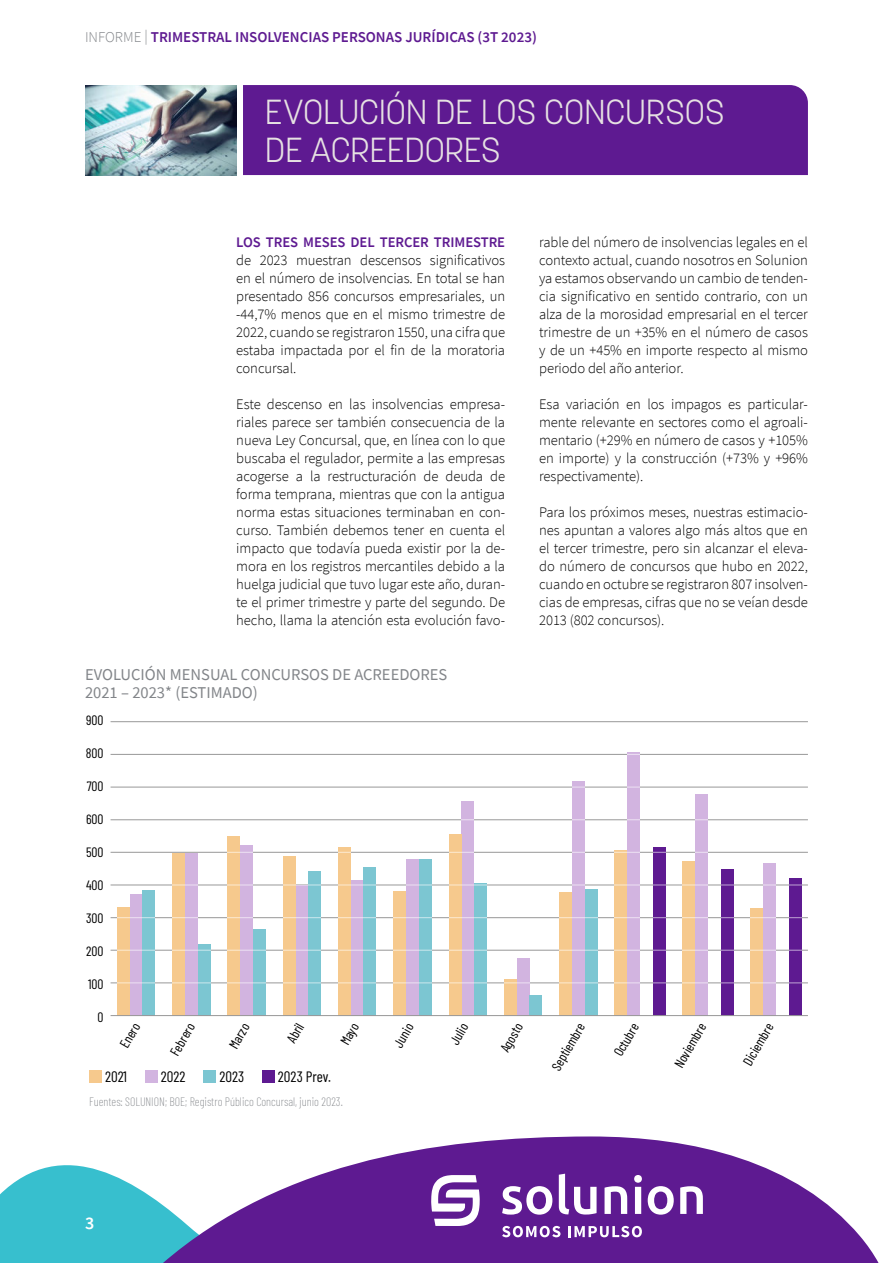
<style>
.page{position:relative;width:893px;height:1263px;background:#fff}
.page>*{position:absolute;margin:0;border:0;box-sizing:border-box;transform-origin:0 0}
.t1{font:300 34.5px/37.5px "Korolev";letter-spacing:-.01em;color:#e6e1e2}
.t2{font:600 18px "Source Sans Pro";color:#fff}
.t3{font:16.5px/18px "Source Sans Pro";color:#828589}
.t4{font:600 15px "Source Sans Pro";color:#5e1a91}
.t5{font:15px "Barlow Condensed";color:#000}
.t6{font:300 14.7px/18px "Source Sans Pro";letter-spacing:-.005em;color:#000;text-align:justify}
.t7{font:600 14.7px "Source Sans Pro";letter-spacing:-.005em;color:#5e1a91}
.t8{font:13.5px "Barlow Condensed";letter-spacing:-.01em;color:#000}
.t9{font:200 12px "Barlow Condensed";color:#828589}
.s1{font-weight:300;color:#828589}
</style>
<div class="page">
<div style="left:89px;top:1070px;width:13px;height:13px;background:#f6c98d"></div>
<div style="left:145px;top:1070px;width:13px;height:13px;background:#d2b4e0"></div>
<div style="left:204px;top:1070px;width:12px;height:13px;background:#7cc6d2"></div>
<div style="left:262px;top:1070px;width:13px;height:13px;background:#5e1a91"></div>
<div style="left:627px;top:752px;width:13px;height:263px;background:#d2b4e0"></div>
<div style="left:614px;top:850px;width:13px;height:165px;background:#f6c98d"></div>
<div style="left:653px;top:847px;width:12px;height:168px;background:#5e1a91"></div>
<div style="left:695px;top:794px;width:13px;height:221px;background:#d2b4e0"></div>
<div style="left:682px;top:861px;width:13px;height:154px;background:#f6c98d"></div>
<div style="left:721px;top:869px;width:12px;height:146px;background:#5e1a91"></div>
<div style="left:763px;top:863px;width:13px;height:152px;background:#d2b4e0"></div>
<div style="left:750px;top:908px;width:13px;height:107px;background:#f6c98d"></div>
<div style="left:789px;top:878px;width:12px;height:137px;background:#5e1a91"></div>
<div style="left:130px;top:894px;width:12px;height:121px;background:#d2b4e0"></div>
<div style="left:117px;top:907px;width:13px;height:108px;background:#f6c98d"></div>
<div style="left:142px;top:890px;width:13px;height:125px;background:#7cc6d2"></div>
<div style="left:185px;top:853px;width:13px;height:162px;background:#d2b4e0"></div>
<div style="left:172px;top:853px;width:13px;height:162px;background:#f6c98d"></div>
<div style="left:198px;top:944px;width:12px;height:71px;background:#7cc6d2"></div>
<div style="left:240px;top:845px;width:13px;height:170px;background:#d2b4e0"></div>
<div style="left:227px;top:836px;width:13px;height:179px;background:#f6c98d"></div>
<div style="left:253px;top:929px;width:13px;height:86px;background:#7cc6d2"></div>
<div style="left:296px;top:885px;width:12px;height:130px;background:#d2b4e0"></div>
<div style="left:283px;top:856px;width:13px;height:159px;background:#f6c98d"></div>
<div style="left:308px;top:871px;width:13px;height:144px;background:#7cc6d2"></div>
<div style="left:351px;top:880px;width:13px;height:135px;background:#d2b4e0"></div>
<div style="left:338px;top:847px;width:13px;height:168px;background:#f6c98d"></div>
<div style="left:364px;top:867px;width:12px;height:148px;background:#7cc6d2"></div>
<div style="left:406px;top:859px;width:13px;height:156px;background:#d2b4e0"></div>
<div style="left:393px;top:891px;width:13px;height:124px;background:#f6c98d"></div>
<div style="left:419px;top:859px;width:13px;height:156px;background:#7cc6d2"></div>
<div style="left:461px;top:801px;width:13px;height:214px;background:#d2b4e0"></div>
<div style="left:449px;top:834px;width:12px;height:181px;background:#f6c98d"></div>
<div style="left:474px;top:883px;width:13px;height:132px;background:#7cc6d2"></div>
<div style="left:517px;top:958px;width:12px;height:57px;background:#d2b4e0"></div>
<div style="left:504px;top:978px;width:13px;height:37px;background:#f6c98d"></div>
<div style="left:529px;top:995px;width:13px;height:20px;background:#7cc6d2"></div>
<div style="left:572px;top:781px;width:13px;height:234px;background:#d2b4e0"></div>
<div style="left:559px;top:892px;width:13px;height:123px;background:#f6c98d"></div>
<div style="left:585px;top:889px;width:12px;height:126px;background:#7cc6d2"></div>
<hr style="left:111px;top:983px;width:697px;height:1px;background:#989898">
<hr style="left:111px;top:950px;width:697px;height:1px;background:#989898">
<hr style="left:111px;top:917px;width:697px;height:1px;background:#989898">
<hr style="left:111px;top:885px;width:697px;height:1px;background:#989898">
<hr style="left:111px;top:852px;width:697px;height:1px;background:#989898">
<hr style="left:111px;top:819px;width:697px;height:1px;background:#989898">
<hr style="left:111px;top:787px;width:697px;height:1px;background:#989898">
<hr style="left:111px;top:754px;width:697px;height:1px;background:#989898">
<hr style="left:111px;top:721px;width:697px;height:1px;background:#989898">
<div style="left:243px;top:85px;width:565px;height:90px;background:#5e1a91"></div>
<img style="left:85px;top:85px;width:151px;height:90px">
<div style="left:254px;top:128px;width:46px;height:5px;background:#5e1a91"></div>
<hr style="left:111px;top:1015px;width:697px;height:1px;background:#989898">
<svg style="left:0;top:1172px;width:32px;height:91px;background:#4cc6d3"></svg>
<svg style="left:32px;top:1136px;width:847px;height:127px;fill:#5e1a91"></svg>
<svg style="left:502px;top:1226px;width:58px;height:11px"></svg>
<svg style="left:568px;top:1226px;width:74px;height:11px"></svg>
<svg style="left:502px;top:1186px;width:50px;height:29px"></svg>
<svg style="left:559px;top:1174px;width:38px;height:40px"></svg>
<svg style="left:605px;top:1186px;width:22px;height:28px"></svg>
<svg style="left:634px;top:1175px;width:8px;height:39px"></svg>
<svg style="left:648px;top:1186px;width:26px;height:29px"></svg>
<svg style="left:680px;top:1186px;width:23px;height:28px"></svg>
<svg style="left:431px;top:1175px;width:49px;height:51px"></svg>
<p class="t4" style="left:85px;top:29px;width:453px"><span class="s1">INFORME |</span> TRIMESTRAL INSOLVENCIAS PERSONAS JURÍDICAS (3T 2023)</p>
<h1 class="t1" style="left:265px;top:94px;width:462px">EVOLUCIÓN DE LOS CONCURSOS<br>DE ACREEDORES</h1>
<p class="t7" style="left:236px;top:236px;width:270px">LOS TRES MESES DEL TERCER TRIMESTRE</p>
<p class="t6" style="left:236px;top:252px;width:270px">de 2023 muestran descensos significativos en el número de insolvencias. En total se han presentado 856 concursos empresariales, un -44,7% menos que en el mismo trimestre de 2022, cuando se registraron 1550, una cifra que estaba impactada por el fin de la moratoria concursal.</p>
<p class="t6" style="left:236px;top:396px;width:270px">Este descenso en las insolvencias empresa&shy;riales parece ser también consecuencia de la nueva Ley Concursal, que, en línea con lo que buscaba el regulador, permite a las empresas acogerse a la restructuración de deuda de forma temprana, mientras que con la antigua norma estas situaciones terminaban en con&shy;curso. También debemos tener en cuenta el impacto que todavía pueda existir por la de&shy;mora en los registros mercantiles debido a la huelga judicial que tuvo lugar este año, duran&shy;te el primer trimestre y parte del segundo. De hecho, llama la atención esta evolución favo-</p>
<p class="t3" style="left:85px;top:665px;width:364px">EVOLUCIÓN MENSUAL CONCURSOS DE ACREEDORES<br>2021 – 2023* (ESTIMADO)</p>
<p class="t6" style="left:539px;top:234px;width:270px">rable del número de insolvencias legales en el contexto actual, cuando nosotros en Solunion ya estamos observando un cambio de tenden&shy;cia significativo en sentido contrario, con un alza de la morosidad empresarial en el tercer trimestre de un +35% en el número de casos y de un +45% en importe respecto al mismo periodo del año anterior.</p>
<p class="t6" style="left:539px;top:396px;width:270px">Esa variación en los impagos es particular&shy;mente relevante en sectores como el agroali&shy;mentario (+29% en número de casos y +105% en importe) y la construcción (+73% y +96% respectivamente).</p>
<p class="t6" style="left:539px;top:504px;width:270px">Para los próximos meses, nuestras estimacio&shy;nes apuntan a valores algo más altos que en el tercer trimestre, pero sin alcanzar el eleva&shy;do número de concursos que hubo en 2022, cuando en octubre se registraron 807 insolven&shy;cias de empresas, cifras que no se veían desde 2013 (802 concursos).</p>
<p class="t8" style="left:86px;top:715px;width:19px">900</p>
<p class="t8" style="left:86px;top:748px;width:19px">800</p>
<p class="t8" style="left:87px;top:781px;width:18px">700</p>
<p class="t8" style="left:86px;top:814px;width:19px">600</p>
<p class="t8" style="left:86px;top:847px;width:19px">500</p>
<p class="t8" style="left:86px;top:880px;width:19px">400</p>
<p class="t8" style="left:86px;top:913px;width:19px">300</p>
<p class="t8" style="left:86px;top:946px;width:19px">200</p>
<p class="t8" style="left:88px;top:979px;width:17px">100</p>
<p class="t8" style="left:97px;top:1012px;width:7px">0</p>
<p class="t8" style="left:119px;top:1044px;width:28px;rotate:-60deg">Enero</p>
<p class="t8" style="left:169px;top:1052px;width:37px;rotate:-60deg">Febrero</p>
<p class="t8" style="left:228px;top:1045px;width:29px;rotate:-60deg">Marzo</p>
<p class="t8" style="left:286px;top:1039px;width:22px;rotate:-60deg">Abril</p>
<p class="t8" style="left:339px;top:1041px;width:25px;rotate:-60deg">Mayo</p>
<p class="t8" style="left:392px;top:1043px;width:27px;rotate:-60deg">Junio</p>
<p class="t8" style="left:449px;top:1041px;width:24px;rotate:-60deg">Julio</p>
<p class="t8" style="left:499px;top:1048px;width:32px;rotate:-60deg">Agosto</p>
<p class="t8" style="left:550px;top:1067px;width:54px;rotate:-60deg">Septiembre</p>
<p class="t8" style="left:613px;top:1052px;width:37px;rotate:-60deg">Octubre</p>
<p class="t8" style="left:673px;top:1064px;width:51px;rotate:-60deg">Noviembre</p>
<p class="t5" style="left:105px;top:1071px;width:24px">2021</p>
<p class="t5" style="left:161px;top:1071px;width:26px">2022</p>
<p class="t5" style="left:219px;top:1071px;width:26px">2023</p>
<p class="t5" style="left:278px;top:1071px;width:55px">2023 Prev.</p>
<p class="t9" style="left:89px;top:1097px;width:255px">Fuentes: SOLUNION; BOE; Registro Público Concursal, junio 2023.</p>
<p class="t8" style="left:742px;top:1062px;width:48px;rotate:-60deg">Diciembre</p>
<p class="t2" style="left:85px;top:1215px;width:11px">3</p>
</div>
